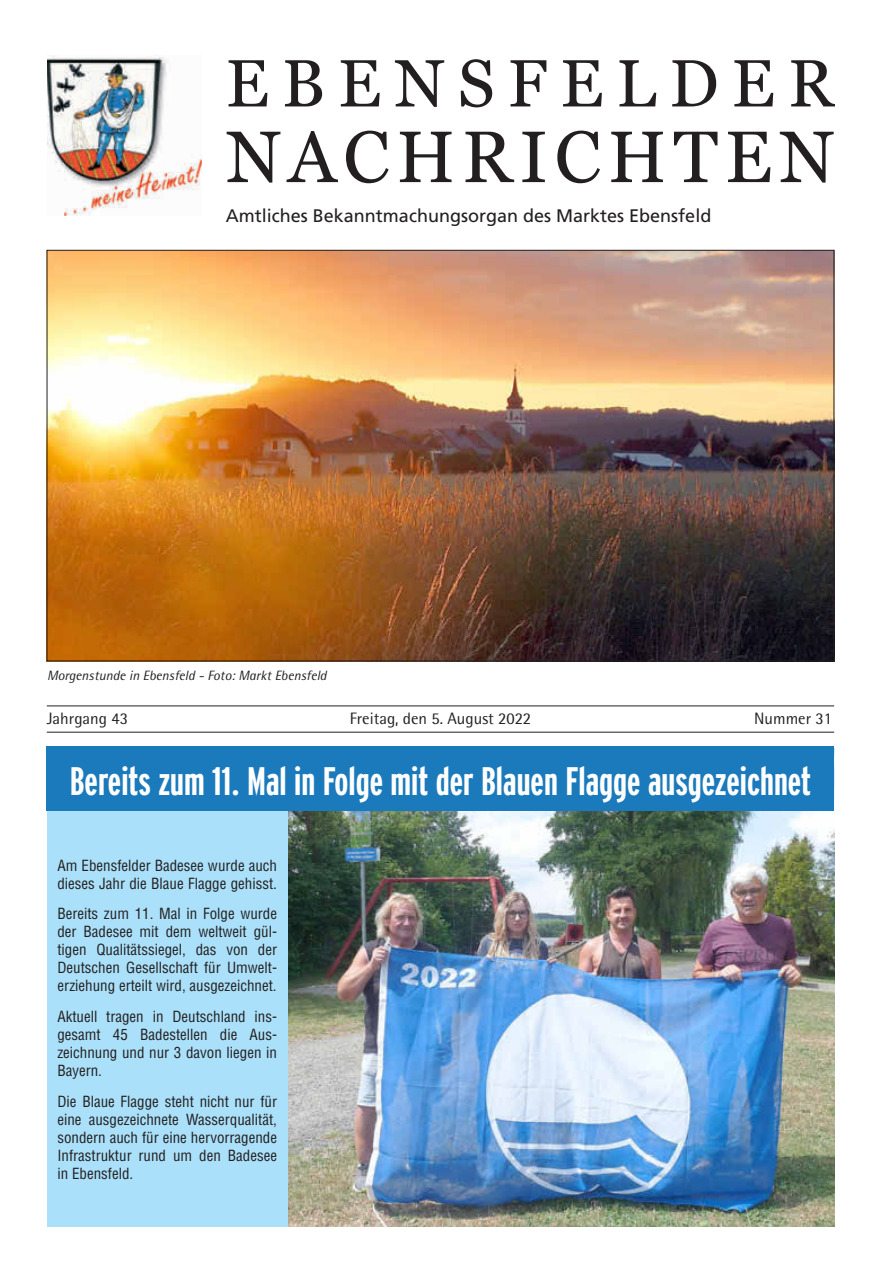
<style>
.page{position:relative;width:881px;height:1263px;background:#fff}
.page>*{position:absolute;margin:0;border:0;box-sizing:border-box;transform-origin:0 0}
.t1{font:72.75px "Georgia";letter-spacing:.095em;color:#231f20}
.t2{font:66.6px "Georgia";letter-spacing:.195em;color:#231f20}
.t3{font:700 extra-condensed 39.75px "Interstate";color:#fff}
.t4{font:18.15px "Frutiger LT";color:#231f20}
.t5{font:16.5px "Agfa Rotis Semisans";color:#231f20}
.t6{font:condensed 15px/18px "Helvetica LT";color:#231f20;text-align:justify}
.t7{font:italic 13.5px "Agfa Rotis Semisans";color:#231f20}
</style>
<div class="page">
<hr style="left:47px;top:706px;width:786px;height:1px;background:#231f20">
<hr style="left:47px;top:732px;width:786px;height:1px;background:#231f20">
<img style="left:47px;top:55px;width:154px;height:161px">
<img style="left:49px;top:252px;width:782px;height:407px">
<img style="left:287px;top:811px;width:546px;height:416px">
<div style="left:47px;top:811px;width:240px;height:416px;background:#aae0f9"></div>
<div style="left:47px;top:746px;width:786px;height:65px;background:#1b7abc"></div>
<h2 class="t2" style="left:226px;top:43px;width:610px">EBENSFELDER</h2>
<h1 class="t1" style="left:226px;top:113px;width:609px">NACHRICHTEN</h1>
<p class="t4" style="left:226px;top:205px;width:487px">Amtliches Bekanntmachungsorgan des Marktes Ebensfeld</p>
<p class="t7" style="left:47px;top:667px;width:281px">Morgenstunde in Ebensfeld - Foto: Markt Ebensfeld</p>
<p class="t5" style="left:47px;top:709px;width:83px">Jahrgang 43</p>
<p class="t5" style="left:349px;top:709px;width:183px">Freitag, den 5. August 2022</p>
<p class="t5" style="left:754px;top:709px;width:79px">Nummer 31</p>
<h3 class="t3" style="left:70px;top:759px;width:742px">Bereits zum 11. Mal in Folge mit der Blauen Flagge ausgezeichnet</h3>
<p class="t6" style="left:57px;top:856px;width:221px">Am Ebensfelder Badesee wurde auch dieses Jahr die Blaue Flagge gehisst.</p>
<p class="t6" style="left:57px;top:904px;width:221px">Bereits zum 11. Mal in Folge wurde der Badesee mit dem weltweit gül&shy;tigen Qualitätssiegel, das von der Deutschen Gesellschaft für Umwelt&shy;erziehung erteilt wird, ausgezeichnet.</p>
<p class="t6" style="left:57px;top:1007px;width:221px">Aktuell tragen in Deutschland ins&shy;gesamt 45 Badestellen die Aus&shy;zeichnung und nur 3 davon liegen in Bayern.</p>
<p class="t6" style="left:57px;top:1092px;width:221px">Die Blaue Flagge steht nicht nur für eine ausgezeichnete Wasserqualität, sondern auch für eine hervorragende Infrastruktur rund um den Badesee in Ebensfeld.</p>
</div>
